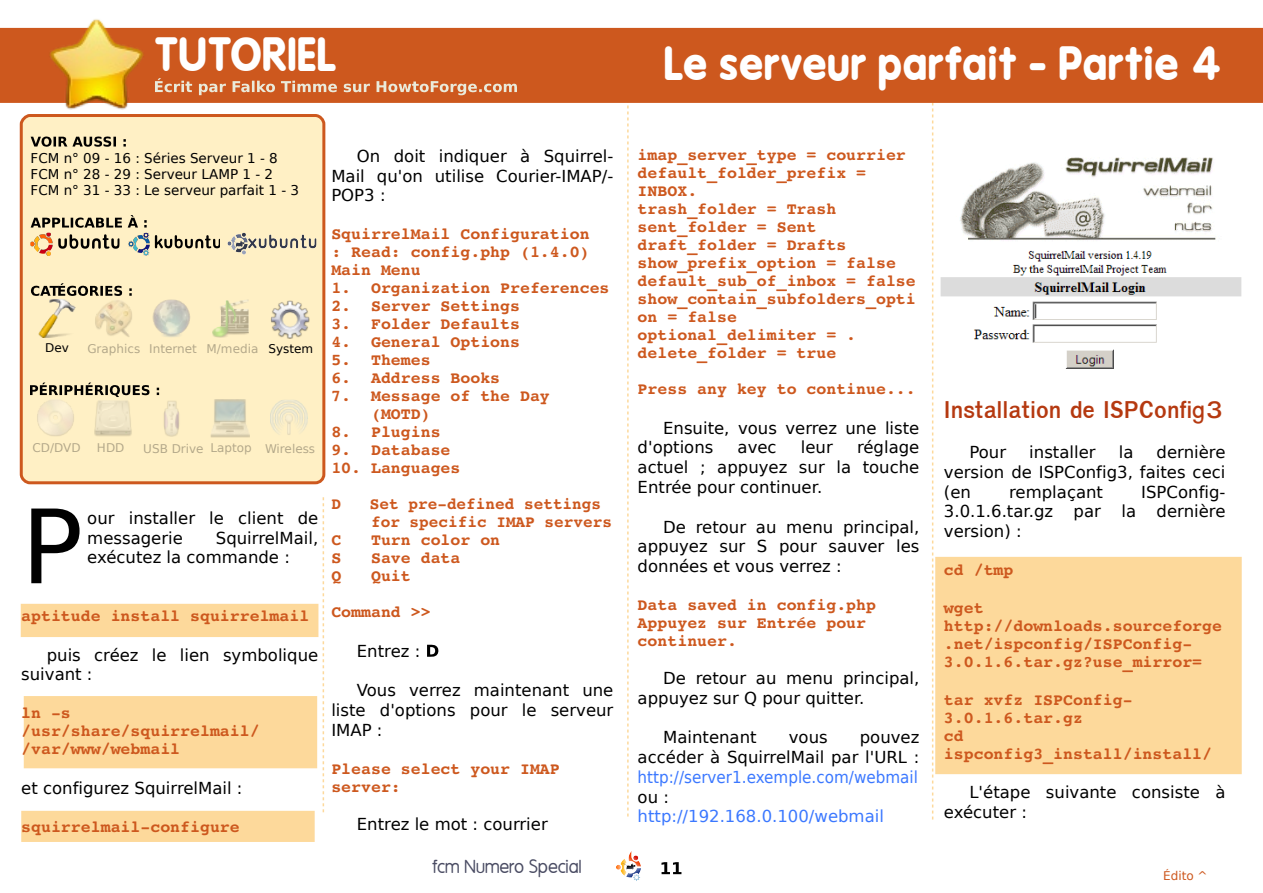
<style>
.page{position:relative;width:1263px;height:893px;background:#fff}
.page>*{position:absolute;margin:0;border:0;box-sizing:border-box;transform-origin:0 0}
.t1{font:102.45px "DejaVu Sans";color:#000}
.t2{font:700 45px "Mg Open Modata";color:#fff;scale:.9 1}
.t3{font:700 24px "Garuda";color:#b53910}
.t4{font:18px "Mg Open Modata";color:#4a4c63}
.t5{font:700 16.5px/18px "Courier 10 Pitch BT";color:#cd581e}
.t6{font:16.5px/19.8px "DejaVu Sans";color:#000;text-align:justify}
.t7{font:16.5px "DejaVu Sans";color:#3b78ff;scale:.92 1}
.t8{font:16.5px "DejaVu Sans";color:#3b78ff}
.t9{font:13.5px/16.2px "DejaVu Sans";color:#000}
.t10{font:12px "DejaVu Sans";color:rgb(0 0 0/.3)}
.t11{font:12px "DejaVu Sans";color:#cd581e}
.t12{font:12px "DejaVu Sans";color:#000}
.s1{color:#000}
</style>
<div class="page">
<svg style="left:627px;top:105px;width:2px;height:711px"></svg>
<svg style="left:932px;top:103px;width:1px;height:716px"></svg>
<img style="left:616px;top:851px;width:25px;height:30px">
<svg style="left:661px;top:862px;width:20px;height:12px"></svg>
<div style="left:935px;top:557px;width:307px;height:217px;background:#fdd99b"></div>
<div style="left:21px;top:811px;width:294px;height:31px;background:#fdd99b"></div>
<div style="left:24px;top:696px;width:293px;height:72px;background:#fdd99b"></div>
<div style="left:0;top:28px;width:1263px;height:75px;background:#cd581e"></div>
<svg style="left:155px;top:78px;width:37px;height:14px"></svg>
<svg style="left:199px;top:84px;width:27px;height:11px"></svg>
<svg style="left:233px;top:81px;width:42px;height:11px"></svg>
<svg style="left:281px;top:81px;width:56px;height:731px"></svg>
<svg style="left:344px;top:84px;width:26px;height:8px"></svg>
<svg style="left:377px;top:81px;width:140px;height:14px"></svg>
<div style="left:19px;top:113px;width:308px;height:373px;background:#fff0c5"></div>
<img style="left:48px;top:19px;width:96px;height:91px">
<svg style="left:31px;top:137px;width:85px;height:10px"></svg>
<svg style="left:123px;top:139px;width:3px;height:8px"></svg>
<svg style="left:31px;top:218px;width:91px;height:10px"></svg>
<svg style="left:128px;top:215px;width:10px;height:13px"></svg>
<svg style="left:144px;top:220px;width:3px;height:8px"></svg>
<img style="left:30px;top:233px;width:89px;height:23px">
<img style="left:128px;top:233px;width:92px;height:23px">
<img style="left:227px;top:233px;width:89px;height:21px">
<svg style="left:31px;top:283px;width:91px;height:13px"></svg>
<svg style="left:129px;top:288px;width:3px;height:8px"></svg>
<svg style="left:30px;top:383px;width:120px;height:14px"></svg>
<svg style="left:157px;top:388px;width:2px;height:7px"></svg>
<img style="left:94px;top:300px;width:39px;height:38px">
<img style="left:37px;top:299px;width:38px;height:38px">
<img style="left:152px;top:300px;width:38px;height:38px">
<img style="left:211px;top:300px;width:39px;height:38px">
<img style="left:271px;top:300px;width:38px;height:39px">
<img style="left:94px;top:399px;width:38px;height:39px">
<img style="left:36px;top:399px;width:39px;height:38px">
<img style="left:153px;top:399px;width:38px;height:39px">
<img style="left:211px;top:399px;width:38px;height:39px">
<img style="left:270px;top:400px;width:38px;height:38px">
<svg style="left:427px;top:645px;width:11px;height:12px"></svg>
<img style="left:940px;top:157px;width:302px;height:212px">
<div style="left:21px;top:604px;width:297px;height:33px;background:#fdd99b"></div>
<h2 class="t2" style="left:156px;top:28px;width:204px">TUTORIEL</h2>
<h2 class="t2" style="left:665px;top:37px;width:620px">Le serveur parfait - Partie 4</h2>
<p class="t9" style="left:31px;top:150px;width:270px">FCM n° 09 - 16 : Séries Serveur 1 - 8<br>FCM n° 28 - 29 : Serveur LAMP 1 - 2<br>FCM n° 31 - 33 : Le serveur parfait 1 - 3</p>
<p class="t12" style="left:45px;top:341px;width:25px">Dev</p>
<p class="t10" style="left:87px;top:342px;width:227px">Graphics Internet M/media <span class="s1">System</span></p>
<p class="t10" style="left:32px;top:441px;width:50px">CD/DVD</p>
<p class="t10" style="left:97px;top:441px;width:29px">HDD</p>
<p class="t10" style="left:143px;top:442px;width:173px">USB Drive Laptop Wireless</p>
<h1 class="t1" style="left:21px;top:488px;width:63px">P</h1>
<p class="t6" style="left:87px;top:508px;width:232px">our installer le client de messagerie</p>
<p class="t6" style="left:87px;top:528px;width:232px;text-indent:129px">SquirrelMail, exécutez la commande :</p>
<p class="t5" style="left:21px;top:607px;width:290px">aptitude install squirrelmail</p>
<p class="t6" style="left:21px;top:645px;width:298px;text-indent:26px">puis créez le lien symbolique suivant :</p>
<p class="t5" style="left:21px;top:705px;width:240px">ln -s /usr/share/squirrelmail/ /var/www/webmail</p>
<p class="t6" style="left:21px;top:778px;width:223px">et configurez SquirrelMail :</p>
<p class="t5" style="left:21px;top:818px;width:220px">squirrelmail-configure</p>
<p class="t6" style="left:331px;top:146px;width:283px;text-indent:26px">On doit indiquer à Squirrel-Mail qu'on utilise Courier-IMAP/- POP3 :</p>
<p class="t5" style="left:331px;top:225px;width:260px;text-align:justify">SquirrelMail Configuration : Read: config.php (1.4.0)<br>Main Menu</p>
<p class="t5" style="left:331px;top:279px;width:280px">1. Organization Preferences</p>
<p class="t5" style="left:331px;top:297px;width:190px">2. Server Settings</p>
<p class="t5" style="left:331px;top:315px;width:190px">3. Folder Defaults</p>
<p class="t5" style="left:331px;top:333px;width:190px">4. General Options</p>
<p class="t5" style="left:331px;top:351px;width:101px">5. Themes</p>
<p class="t5" style="left:331px;top:369px;width:170px">6. Address Books</p>
<p class="t5" style="left:371px;top:387px;width:180px;text-indent:-40px">7. Message of the Day (MOTD)</p>
<p class="t5" style="left:331px;top:423px;width:111px">8. Plugins</p>
<p class="t5" style="left:331px;top:441px;width:121px">9. Database</p>
<p class="t5" style="left:331px;top:450px;width:131px;line-height:36px">10. Languages<br>D</p>
<p class="t5" style="left:370px;top:495px;width:244px">Set pre-defined settings for specific IMAP servers</p>
<p class="t5" style="left:331px;top:531px;width:11px">C</p>
<p class="t5" style="left:371px;top:531px;width:131px">Turn color on</p>
<p class="t5" style="left:331px;top:549px;width:11px">S</p>
<p class="t5" style="left:371px;top:549px;width:91px">Save data</p>
<p class="t5" style="left:331px;top:567px;width:11px">Q</p>
<p class="t5" style="left:331px;top:558px;width:101px;line-height:36px;text-indent:40px">Quit<br>Command &gt;&gt;</p>
<p class="t6" style="left:357px;top:641px;width:65px">Entrez :</p>
<p class="t6" style="left:331px;top:681px;width:283px;text-indent:26px">Vous verrez maintenant une liste d'options pour le serveur IMAP :</p>
<p class="t5" style="left:331px;top:760px;width:230px">Please select your IMAP server:</p>
<p class="t6" style="left:357px;top:814px;width:192px">Entrez le mot : courrier</p>
<p class="t5" style="left:638px;top:146px;width:280px">imap_server_type = courrier default_folder_prefix =<br>INBOX.<br>trash_folder = Trash sent_folder = Sent draft_folder = Drafts show_prefix_option = false default_sub_of_inbox = false show_contain_subfolders_opti on = false optional_delimiter = . delete_folder = true</p>
<p class="t5" style="left:638px;top:380px;width:280px">Press any key to continue...</p>
<p class="t6" style="left:638px;top:418px;width:283px;text-indent:26px">Ensuite, vous verrez une liste d'options</p>
<p class="t6" style="left:638px;top:438px;width:283px;text-indent:219px">réglage actuel ; appuyez sur la touche Entrée pour continuer.</p>
<p class="t6" style="left:638px;top:517px;width:283px;text-indent:26px">De retour au menu principal, appuyez sur S pour sauver les données et vous verrez :</p>
<p class="t5" style="left:638px;top:596px;width:240px">Data saved in config.php<br>Appuyez sur Entrée pour continuer.</p>
<p class="t6" style="left:638px;top:668px;width:283px;text-indent:26px">De retour au menu principal, appuyez sur Q pour quitter.</p>
<p class="t6" style="left:663px;top:728px;width:95px">Maintenant</p>
<p class="t6" style="left:789px;top:728px;width:40px">vous</p>
<p class="t6" style="left:738px;top:438px;width:41px">avec</p>
<p class="t6" style="left:801px;top:438px;width:33px">leur</p>
<p class="t6" style="left:638px;top:728px;width:283px;text-align:right">pouvez<br>accéder à SquirrelMail par l'URL :</p>
<p class="t7" style="left:638px;top:767px;width:306px">http://server1.exemple.com/webmail</p>
<p class="t6" style="left:638px;top:787px;width:33px">ou :</p>
<p class="t8" style="left:638px;top:807px;width:248px">http://192.168.0.100/webmail</p>
<h3 class="t3" style="left:944px;top:396px;width:279px">Installation de ISPConfig3</h3>
<p class="t6" style="left:969px;top:442px;width:38px">Pour</p>
<p class="t6" style="left:1029px;top:442px;width:68px">installer</p>
<p class="t6" style="left:1119px;top:442px;width:16px">la</p>
<p class="t6" style="left:944px;top:442px;width:283px;text-indent:213px">dernière version de ISPConfig3, faites ceci (en</p>
<p class="t6" style="left:944px;top:482px;width:283px;text-indent:197px">ISPConfig-3.0.1.6.tar.gz par la dernière version) :</p>
<p class="t5" style="left:944px;top:561px;width:71px">cd /tmp</p>
<p class="t5" style="left:944px;top:599px;width:280px">wget http://downloads.sourceforge .net/ispconfig/ISPConfig-<br>3.0.1.6.tar.gz?use_mirror=</p>
<p class="t5" style="left:944px;top:691px;width:270px">tar xvfz ISPConfig-<br>3.0.1.6.tar.gz<br>cd ispconfig3_install/install/</p>
<p class="t6" style="left:944px;top:782px;width:283px;text-indent:26px">L'étape suivante consiste à exécuter :</p>
<p class="t6" style="left:1009px;top:482px;width:95px">remplaçant</p>
<p class="t4" style="left:432px;top:857px;width:151px">fcm Numero Special</p>
<p class="t11" style="left:1163px;top:869px;width:46px">Édito ^</p>
</div>
